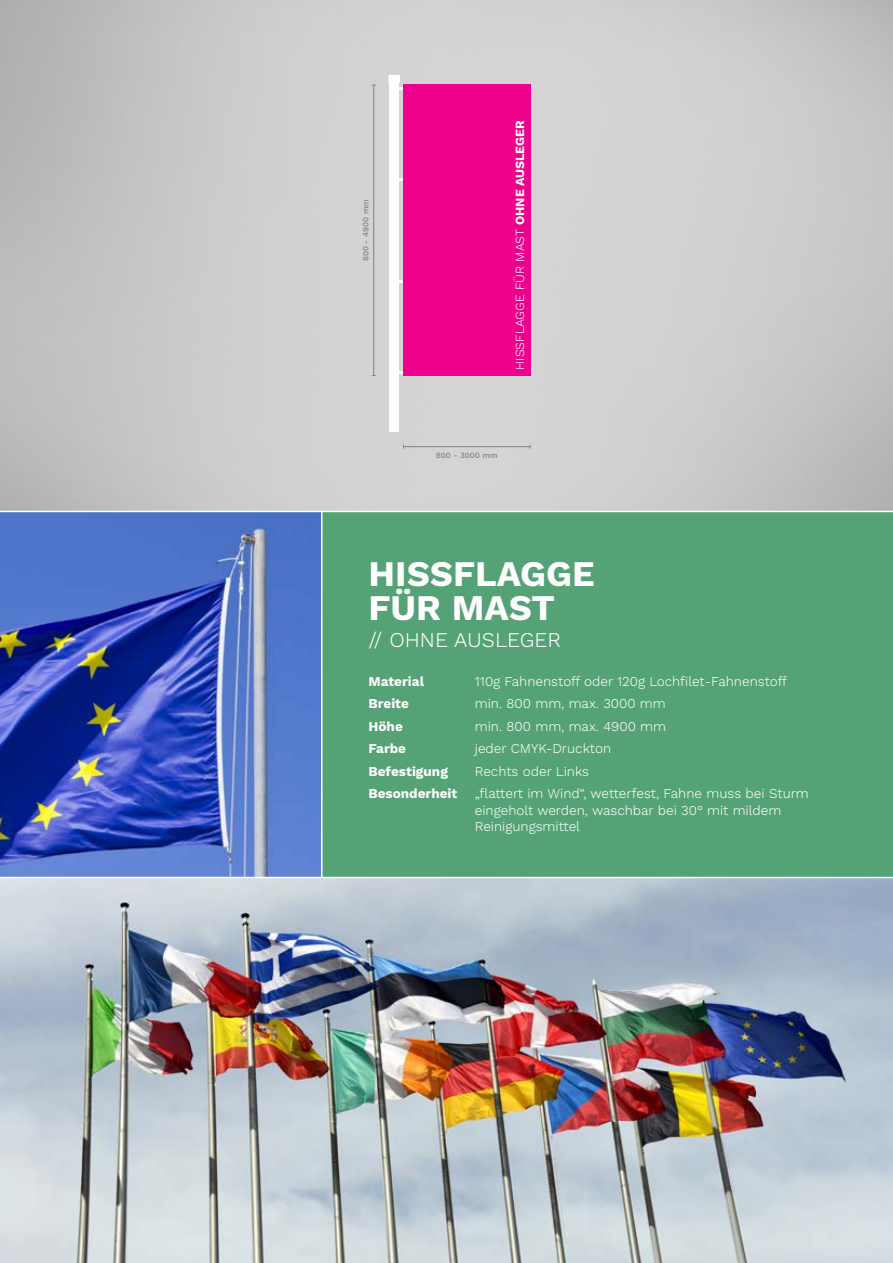
<style>
.page{position:relative;width:893px;height:1263px;background:#fff}
.page>*{position:absolute;margin:0;border:0;box-sizing:border-box;transform-origin:0 0}
.t1{font:700 36px/34.5px "Work Sans";color:#fff}
.t2{font:300 21px "Work Sans";color:#fff}
.t3{font:300 13.5px/16.2px "Work Sans";color:#fff}
.t4{font:700 13.5px "Work Sans";color:#fff}
.t5{font:300 12.45px "Work Sans";color:#fff}
.t6{font:500 7.95px "Work Sans";color:#808285}
.s1{font-weight:700}
.s2{font-weight:300}
</style>
<div class="page">
<div style="left:322px;top:511px;width:571px;height:366px;background:#54a275"></div>
<img style="left:0;top:0;width:893px;height:511px">
<hr style="left:404px;top:446px;width:126px;height:1px;background:#808285">
<hr style="left:373px;top:85px;width:1px;height:290px;background:#808285">
<div style="left:389px;top:83px;width:10px;height:349px;background:#fff"></div>
<svg style="left:388px;top:75px;width:12px;height:8px"></svg>
<hr style="left:399px;top:178px;width:66px;height:3px;background:#fff">
<hr style="left:399px;top:87px;width:66px;height:3px;background:#fff">
<hr style="left:399px;top:280px;width:66px;height:2px;background:#fff">
<hr style="left:399px;top:371px;width:66px;height:2px;background:#fff">
<div style="left:403px;top:85px;width:128px;height:291px;background:#ec008c"></div>
<img style="left:0;top:878px;width:893px;height:385px">
<img style="left:0;top:512px;width:321px;height:365px">
<hr style="left:0;top:511px;width:893px;height:1px;background:#fff">
<p class="t6" style="left:361px;top:261px;width:64px;rotate:-90deg">800 - 4900 mm</p>
<p class="t5" style="left:513px;top:370px;width:251px;rotate:-90deg">Hissflagge für Mast <span class="s1">ohne Ausleger</span></p>
<p class="t6" style="left:436px;top:451px;width:64px">800 - 3000 mm</p>
<h1 class="t1" style="left:369px;top:558px;width:228px;text-indent:107px">lagge für Mast</h1>
<h2 class="t2" style="left:369px;top:628px;width:194px">// Oh ne Ausleg er</h2>
<p class="t4" style="left:369px;top:673px;width:57px">Material</p>
<p class="t3" style="left:475px;top:674px;width:314px">110g Fahnenstoff oder 120g Lochfilet-Fahnenstoff</p>
<p class="t4" style="left:369px;top:696px;width:42px">Breite</p>
<p class="t3" style="left:475px;top:696px;width:192px">min. 800 mm, max. 3000 mm</p>
<p class="t4" style="left:369px;top:718px;width:36px">Höhe</p>
<p class="t3" style="left:475px;top:719px;width:193px">min. 800 mm, max. 4900 mm</p>
<p class="t4" style="left:369px;top:741px;width:39px">Farbe</p>
<p class="t3" style="left:475px;top:741px;width:138px">jeder CMYK-Druckton</p>
<p class="t4" style="left:369px;top:763px;width:98px">Befestigung <span class="s2">R</span></p>
<p class="t3" style="left:483px;top:764px;width:107px">echts oder Links</p>
<p class="t4" style="left:369px;top:786px;width:90px">Besonderheit</p>
<p class="t3" style="left:475px;top:786px;width:336px">„flattert im Wind“, wetterfest, Fahne muss bei Sturm eingeholt werden, waschbar bei 30° mit mildem</p>
<p class="t3" style="left:369px;top:819px;width:59px">R</p>
<p class="t3" style="left:483px;top:819px;width:98px">einigungsmittel</p>
<h1 class="t1" style="left:369px;top:558px;width:62px">Hissf</h1>
</div>
